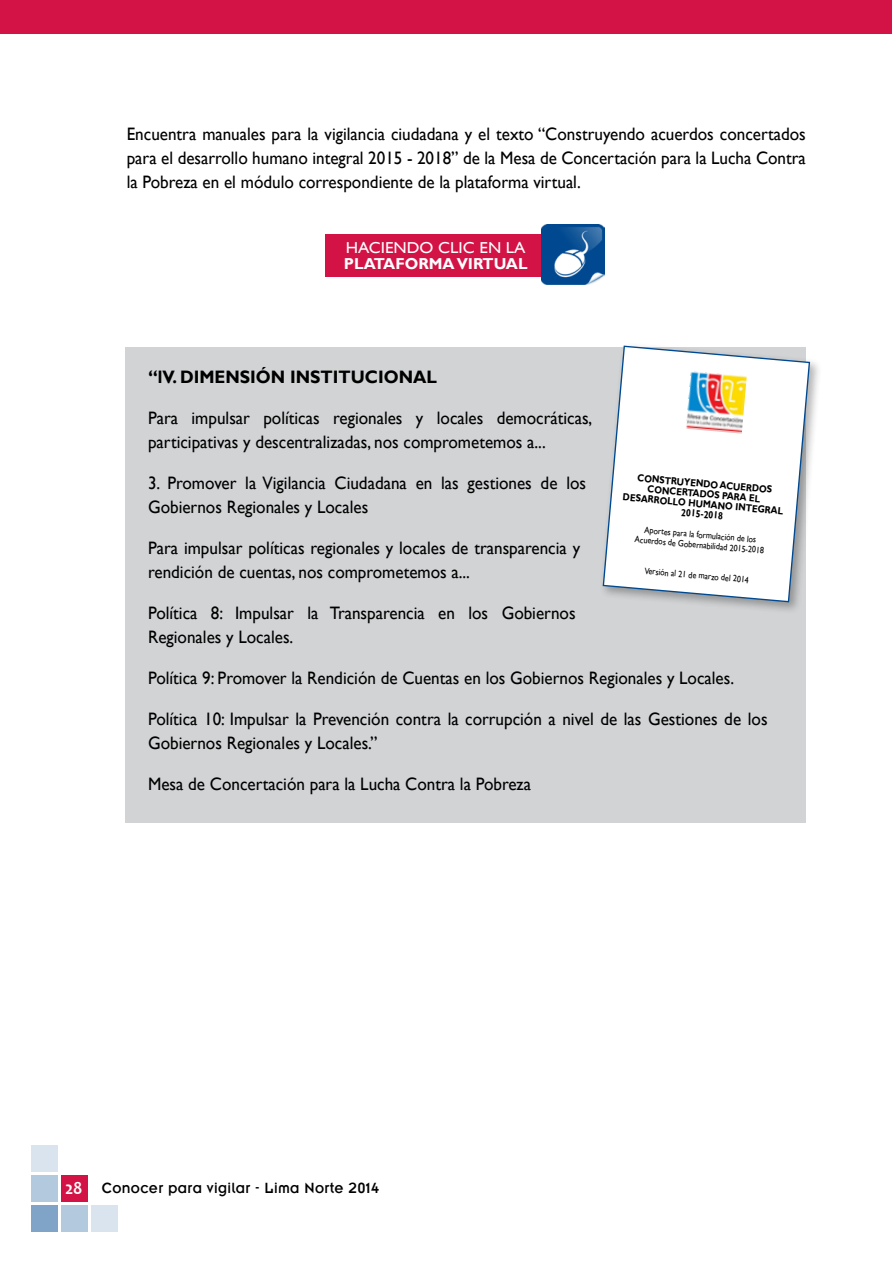
<style>
.page{position:relative;width:893px;height:1263px;background:#fff}
.page>*{position:absolute;margin:0;border:0;box-sizing:border-box;transform-origin:0 0}
.t1{font:18px/24px "Gill Sans";color:#000;scale:.95 1}
.t2{font:700 18px "Gill Sans";color:#000;scale:.95 1}
.t3{font:700 15.9px "Gill Sans";color:#fff}
.t4{font:15.9px "Gill Sans";color:#fff;scale:1.07 1}
.t5{font:15.15px "Emblem";letter-spacing:.025em;color:#000;scale:.95 1}
.t6{font:700 10.2px/10.2px "Gill Sans";color:#000;scale:.87 1}
.t7{font:9.15px/10.2px "Gill Sans";color:#000;text-align:center;scale:.87 1}
.s1{font-family:"Candara";font-weight:700;font-size:18.45px;color:#fff}
</style>
<div class="page">
<div style="left:31px;top:1205px;width:27px;height:26px;background:#80a4c8"></div>
<div style="left:61px;top:1175px;width:27px;height:27px;background:#d31245"></div>
<div style="left:61px;top:1205px;width:27px;height:26px;background:#b3c9de"></div>
<div style="left:31px;top:1175px;width:27px;height:27px;background:#b3c9de"></div>
<div style="left:31px;top:1145px;width:27px;height:27px;background:#d9e4ee"></div>
<div style="left:91px;top:1205px;width:26px;height:26px;background:#d9e4ee"></div>
<div style="left:0;top:0;width:891px;height:34px;background:#d31245"></div>
<div style="left:125px;top:347px;width:681px;height:475px;background:#d1d3d4"></div>
<div style="left:599px;top:342px;width:223px;height:272px;background:#000;opacity:.3"></div>
<svg style="left:602px;top:345px;width:209px;height:258px;background:#f0f1f3"></svg>
<img style="left:686px;top:371px;width:61px;height:63px">
<div style="left:325px;top:234px;width:235px;height:42px;background:#d31245"></div>
<img style="left:542px;top:224px;width:62px;height:60px">
<svg style="left:750px;top:494px;width:10px;height:8px"></svg>
<p class="t1" style="left:127px;top:122px;width:716px;text-align:justify">Encuentra manuales para la vigilancia ciudadana y el texto “Construyendo acuerdos concertados para el desarrollo humano integral 2015 - 2018” de la Mesa de Concertación para la Lucha Contra la Pobreza en el módulo correspondiente de la plataforma virtual.</p>
<p class="t4" style="left:346px;top:238px;width:23px">Haciendo</p>
<p class="t4" style="left:438px;top:238px;width:20px">Clic</p>
<p class="t4" style="left:479px;top:238px;width:35px">en la</p>
<p class="t3" style="left:344px;top:254px;width:185px">PLATAFORMA VIRTUAL</p>
<p class="t2" style="left:148px;top:366px;width:47px">“LV. DIMENSIÓN</p>
<p class="t2" style="left:290px;top:366px;width:12px">INSTITU</p>
<p class="t2" style="left:365px;top:366px;width:27px">CIONAL</p>
<p class="t1" style="left:148px;top:406px;width:469px">Para impulsar políticas regionales y locales democráticas, participativas y descentralizadas, nos comprometemos a...</p>
<p class="t1" style="left:148px;top:471px;width:463px">3. Promover la Vigilancia Ciudadana en las gestiones de los<br>Gobiernos Regionales y Locales</p>
<p class="t1" style="left:148px;top:536px;width:456px">Para impulsar políticas regionales y locales de transparencia y rendición de cuentas, nos comprometemos a...</p>
<p class="t1" style="left:148px;top:601px;width:451px">Política 8: Impulsar la Transparencia en los Gobiernos<br>Regionales y Locales.</p>
<p class="t1" style="left:148px;top:666px;width:618px">Política 9: Promover la Rendición de Cuentas en los Gobiernos Regionales y Locales.</p>
<p class="t1" style="left:148px;top:707px;width:654px">Política 10: Impulsar la Prevención contra la corrupción a nivel de las Gestiones de los<br>Gobiernos Regionales y Locales.”</p>
<p class="t1" style="left:148px;top:772px;width:405px">Mesa de Concertación para la Lucha Contra la Pobreza</p>
<p class="t6" style="left:649px;top:474px;width:18px;text-indent:-11px;rotate:5deg">CONSTRU<br>CON</p>
<p class="t6" style="left:685px;top:477px;width:18px;rotate:5deg">YENDO</p>
<p class="t6" style="left:720px;top:480px;width:26px;rotate:5deg">ACUERDOS</p>
<p class="t6" style="left:670px;top:486px;width:18px;rotate:5deg">CERTADOS</p>
<p class="t6" style="left:623px;top:492px;width:10px;rotate:5deg">DESARROLLO</p>
<p class="t6" style="left:723px;top:490px;width:9px;rotate:5deg">PARA</p>
<p class="t6" style="left:682px;top:507px;width:50px;rotate:5deg">2015-2018</p>
<p class="t6" style="left:689px;top:498px;width:19px;rotate:5deg">HUMANO</p>
<p class="t6" style="left:736px;top:502px;width:10px;rotate:5deg">INTE</p>
<p class="t6" style="left:758px;top:504px;width:18px;rotate:5deg">GRAL</p>
<p class="t7" style="left:636px;top:524px;width:150px;rotate:5deg">Aportes para la formulación de los<br>Acuerdos de Gobernabilidad 2015-2018</p>
<p class="t7" style="left:645px;top:566px;width:122px;rotate:5deg">Versión al 21 de marzo del 2014</p>
<p class="t5" style="left:65px;top:1180px;width:332px"><span class="s1">28</span> Conocer para vigilar - Lima Norte 2014</p>
</div>
